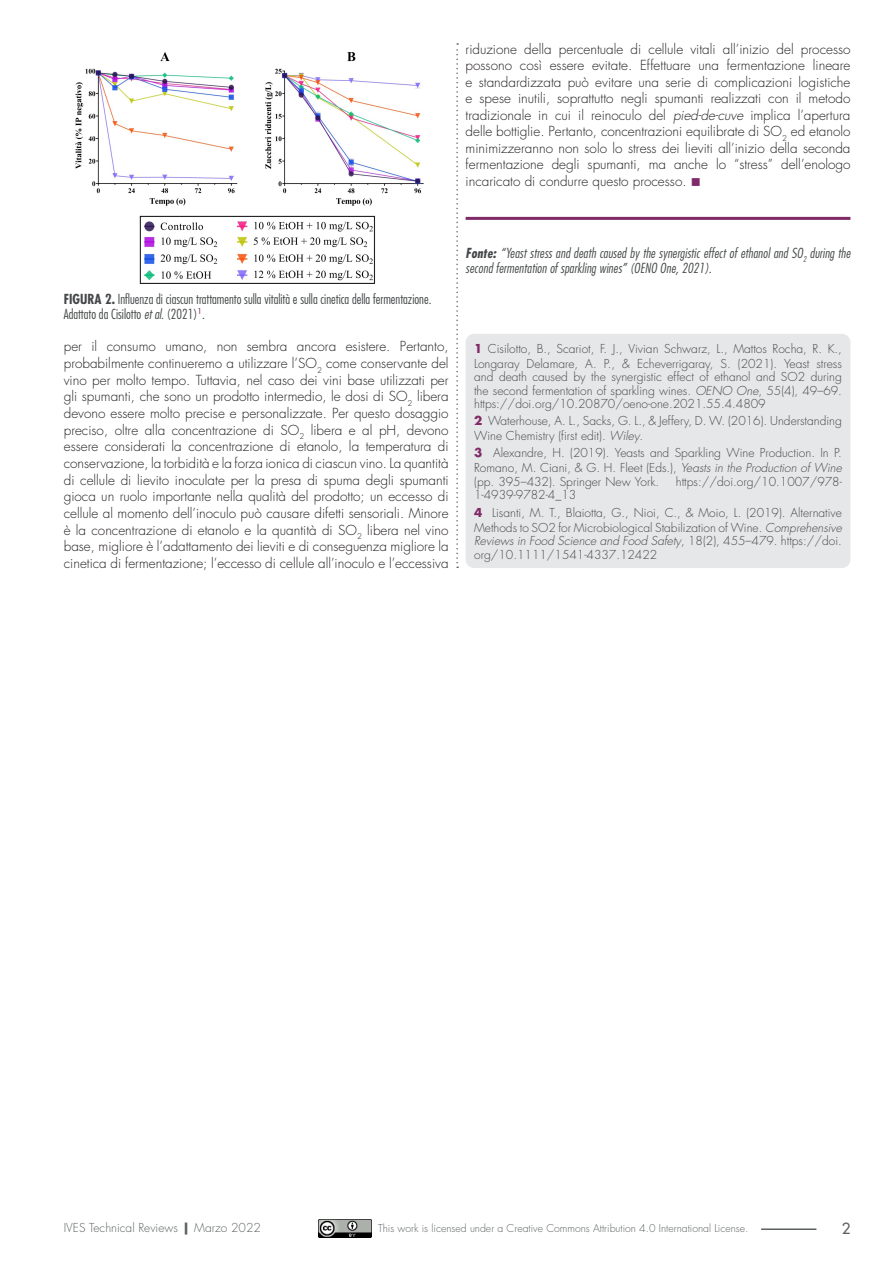
<style>
.page{position:relative;width:893px;height:1263px;background:#fff}
.page>*{position:absolute;margin:0;border:0;box-sizing:border-box;transform-origin:0 0}
.numéro_de_page{font:500 15px "Futura Std";color:#5d6162}
.texte_courant{font:300 13.5px/16.6px "Futura Std";color:#231f20;text-align:justify}
.mention_fin_d_articl{font:italic 300 condensed 13.5px/15px "Futura Std";letter-spacing:.01em;color:#454849}
.figure_texte{font:300 condensed 13.5px/15px "Futura Std";color:#454849}
.références-notes_de{font:300 12px/15px "Futura Std";color:#454849}
.bas_de_page_droite{font:300 12px "Futura Std";color:#5d6162}
.bas_de_page_gauche{font:300 10.5px "Futura Std";color:#5d6162}
.s1{font-style:italic}
.s2{color:#802a67}
.s3{font-weight:700}
.s4{font-weight:700;color:#802a67}
.s5{font-weight:800}
</style>
<div class="page">
<hr style="left:466px;top:217px;width:384px;height:3px;background:#802a67">
<svg style="left:456px;top:43px;width:2px;height:525px"></svg>
<div style="left:466px;top:334px;width:384px;height:234px;background:#e6e7e9;border-radius:9px"></div>
<img style="left:75px;top:52px;width:349px;height:232px">
<hr style="left:761px;top:1228px;width:55px;height:2px;background:#5d6162">
<img style="left:319px;top:1219px;width:52px;height:19px">
<p class="texte_courant" style="left:466px;top:41px;width:386px">riduzione della percentuale di cellule vitali all’inizio del processo possono così essere evitate. Effettuare una fermentazione lineare e standardizzata può evitare una serie di complicazioni logistiche e spese inutili, soprattutto negli spumanti realizzati con il metodo tradizionale in cui il reinoculo del <span class="s1">pied-de-cuve</span> implica l’apertura delle bottiglie. Pertanto, concentrazioni equilibrate di SO<sub>2</sub> ed etanolo minimizzeranno non solo lo stress dei lieviti all’inizio della seconda fermentazione degli spumanti, ma anche lo “stress” dell’enologo incaricato di condurre questo processo. <span class="s2">■</span></p>
<p class="figure_texte" style="left:64px;top:291px;width:369px"><span class="s3">FIGURA 2.</span> Influenza di ciascun trattamento sulla vitalità e sulla cinetica della fermentazione.<br>Adattato da Cisilotto <span class="s1">et al.</span> (2021)<sup>1</sup>.</p>
<p class="texte_courant" style="left:64px;top:339px;width:386px">per il consumo umano, non sembra ancora esistere. Pertanto, probabilmente continueremo a utilizzare l’SO<sub>2</sub> come conservante del vino per molto tempo. Tuttavia, nel caso dei vini base utilizzati per gli spumanti, che sono un prodotto intermedio, le dosi di SO<sub>2</sub> libera devono essere molto precise e personalizzate. Per questo dosaggio preciso, oltre alla concentrazione di SO<sub>2</sub> libera e al pH, devono essere considerati la concentrazione di etanolo, la temperatura di conservazione, la torbidità e la forza ionica di ciascun vino. La quantità di cellule di lievito inoculate per la presa di spuma degli spumanti gioca un ruolo importante nella qualità del prodotto; un eccesso di cellule al momento dell’inoculo può causare difetti sensoriali. Minore è la concentrazione di etanolo e la quantità di SO<sub>2</sub> libera nel vino base, migliore è l’adattamento dei lieviti e di conseguenza migliore la cinetica di fermentazione; l’eccesso di cellule all’inoculo e l’eccessiva</p>
<p class="mention_fin_d_articl" style="left:466px;top:246px;width:386px"><span class="s3">Fonte:</span> “Yeast stress and death caused by the synergistic effect of ethanol and SO<sub>2</sub> during the second fermentation of sparkling wines” (OENO One, 2021).</p>
<p class="références-notes_de" style="left:474px;top:341px;width:369px"><span class="s4">1</span> Cisilotto, B., Scariot, F. J., Vivian Schwarz, L., Mattos Rocha, R. K.,<br>Longaray Delamare, A. P., &amp; Echeverrigaray, S. (2021). Yeast stress</p>
<p class="références-notes_de" style="left:474px;top:370px;width:369px;line-height:13.5px;text-align:justify">and death caused by the synergistic effect of ethanol and SO2 during the second fermentation of sparkling wines. <span class="s1">OENO One</span>, 55(4), 49–69. https://doi.org/10.20870/oeno-one.2021.55.4.4809</p>
<p class="références-notes_de" style="left:474px;top:414px;width:369px"><span class="s4">2</span> Waterhouse, A. L., Sacks, G. L., &amp; Jeffery, D. W. (2016). Understanding<br>Wine Chemistry (first edit). <span class="s1">Wiley</span>.</p>
<p class="références-notes_de" style="left:474px;top:446px;width:369px"><span class="s4">3</span> Alexandre, H. (2019). Yeasts and Sparkling Wine Production. In P.<br>Romano, M. Ciani, &amp; G. H. Fleet (Eds.), <span class="s1">Yeasts in the Production of Wine</span></p>
<p class="références-notes_de" style="left:474px;top:474px;width:187px">(pp. 395–432). Springer New York.</p>
<p class="références-notes_de" style="left:676px;top:474px;width:168px">https://doi.org/10.1007/978-</p>
<p class="références-notes_de" style="left:474px;top:488px;width:104px">1-4939-9782-4_13</p>
<p class="références-notes_de" style="left:474px;top:505px;width:369px"><span class="s4">4</span> Lisanti, M. T., Blaiotta, G., Nioi, C., &amp; Moio, L. (2019). Alternative<br>Methods to SO2 for Microbiological Stabilization of Wine. <span class="s1">Comprehensive</span></p>
<p class="références-notes_de" style="left:474px;top:534px;width:369px;line-height:13.5px"><span class="s1">Reviews in Food Science and Food Safety</span>, 18(2), 455–479. https://doi. org/10.1111/1541-4337.12422</p>
<p class="bas_de_page_droite" style="left:64px;top:1220px;width:199px">IVES Technical Reviews <span class="s5">|</span> Marzo 2022</p>
<p class="bas_de_page_gauche" style="left:378px;top:1222px;width:372px">This work is licensed under a Creative Commons Attribution 4.0 International License.</p>
<p class="numéro_de_page" style="left:842px;top:1219px;width:10px">2</p>
</div>
